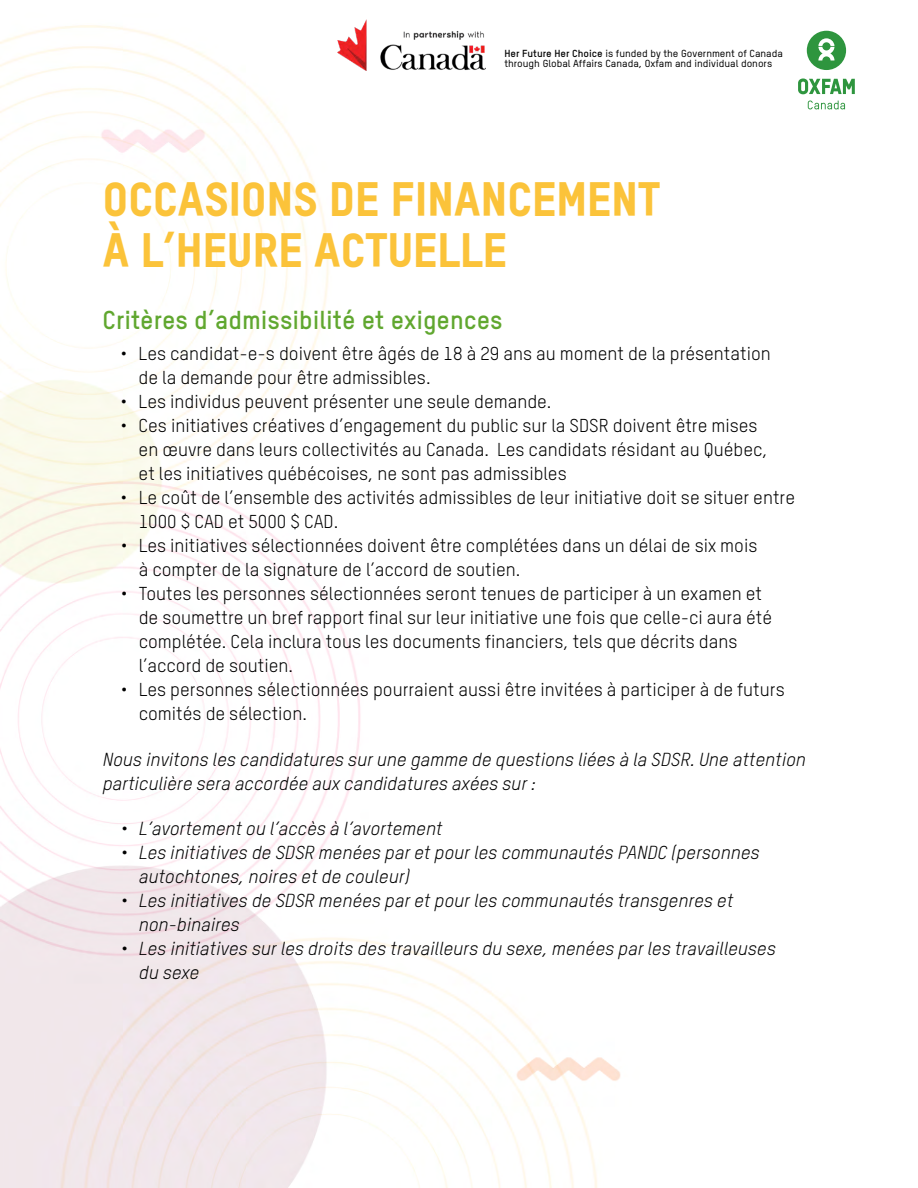
<style>
.page{position:relative;width:918px;height:1188px;background:#fff}
.page>*{position:absolute;margin:0;border:0;box-sizing:border-box;transform-origin:0 0}
.t1{font:47.1px/51px "Oxfam TSTARPRO Headline";letter-spacing:-.01em;color:#fbc33a}
.t2{font:700 25.5px "Oxfam TSTARPRO";color:#60a72f}
.t3{font:18.3px/24px "Oxfam TSTARPRO";color:#000}
.t4{font:italic 18.3px/24px "Oxfam TSTARPRO";color:#000}
.t5{font:500 10.05px/10.1px "Oxfam TSTARPRO";color:#000;scale:1.05 1}
.s1{font-weight:700}
</style>
<div class="page">
<img style="left:0;top:25px;width:847px;height:1163px">
<svg style="left:808px;top:101px;width:37px;height:8px"></svg>
<svg style="left:807px;top:31px;width:39px;height:39px"></svg>
<svg style="left:798px;top:78px;width:57px;height:16px"></svg>
<img style="left:337px;top:19px;width:148px;height:52px">
<p class="t5" style="left:504px;top:48px;width:267px"><span class="s1">Her Future Her Choice</span> is funded by the Government of Canada through Global Affairs Canada, Oxfam and individual donors</p>
<h1 class="t1" style="left:103px;top:169px;width:560px">OCCASIONS DE FINANCEMENT<br>À L’HEURE ACTUELLE</h1>
<h2 class="t2" style="left:103px;top:300px;width:402px">Critères d’admissibilité et exigences</h2>
<p class="t3" style="left:139px;top:340px;width:634px;text-indent:-18px">• Les candidat-e-s doivent être âgés de 18 à 29 ans au moment de la présentation de la demande pour être admissibles.</p>
<p class="t3" style="left:121px;top:388px;width:432px">• Les individus peuvent présenter une seule demande.</p>
<p class="t3" style="left:139px;top:412px;width:631px;text-indent:-18px">• Ces initiatives créatives d’engagement du public sur la SDSR doivent être mises en œuvre dans leurs collectivités au Canada. Les candidats résidant au Québec, et les initiatives québécoises, ne sont pas admissibles</p>
<p class="t3" style="left:139px;top:484px;width:658px;text-indent:-18px">• Le coût de l’ensemble des activités admissibles de leur initiative doit se situer entre<br>1000 $ CAD et 5000 $ CAD.</p>
<p class="t3" style="left:139px;top:532px;width:620px;text-indent:-18px">• Les initiatives sélectionnées doivent être complétées dans un délai de six mois à compter de la signature de l’accord de soutien.</p>
<p class="t3" style="left:139px;top:580px;width:635px;text-indent:-18px">• Toutes les personnes sélectionnées seront tenues de participer à un examen et de soumettre un bref rapport final sur leur initiative une fois que celle-ci aura été complétée. Cela inclura tous les documents financiers, tels que décrits dans l’accord de soutien.</p>
<p class="t3" style="left:139px;top:676px;width:648px;text-indent:-18px">• Les personnes sélectionnées pourraient aussi être invitées à participer à de futurs comités de sélection.</p>
<p class="t4" style="left:103px;top:746px;width:705px">Nous invitons les candidatures sur une gamme de questions liées à la SDSR. Une attention particulière sera accordée aux candidatures axées sur :</p>
<p class="t4" style="left:121px;top:815px;width:323px">• L’avortement ou l’accès à l’avortement</p>
<p class="t4" style="left:139px;top:839px;width:622px;text-indent:-18px">• Les initiatives de SDSR menées par et pour les communautés PANDC (personnes autochtones, noires et de couleur)</p>
<p class="t4" style="left:139px;top:887px;width:596px;text-indent:-18px">• Les initiatives de SDSR menées par et pour les communautés transgenres et non-binaires</p>
<p class="t4" style="left:139px;top:935px;width:638px;text-indent:-18px">• Les initiatives sur les droits des travailleurs du sexe, menées par les travailleuses du sexe</p>
</div>
